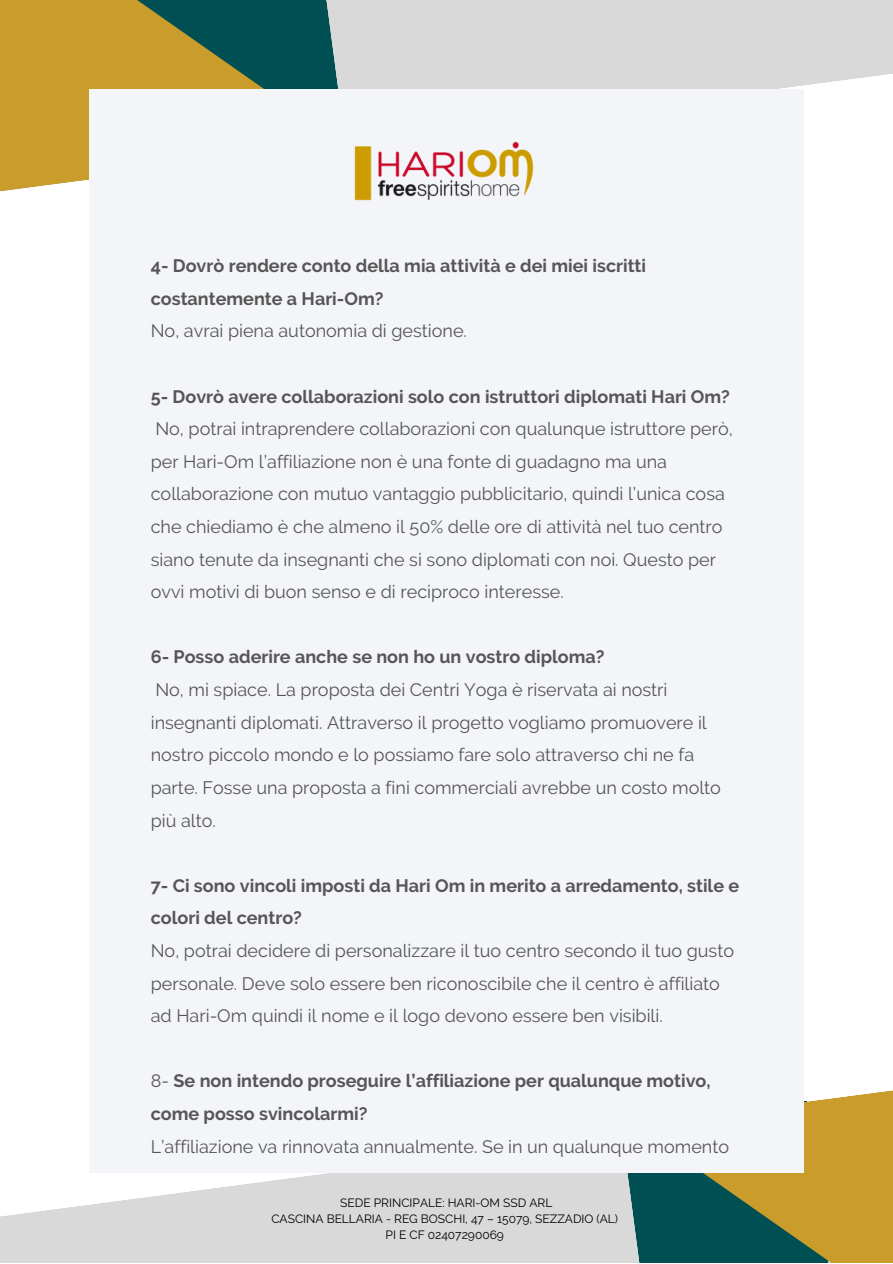
<style>
.page{position:relative;width:893px;height:1264px;background:#fff}
.page>*{position:absolute;margin:0;border:0;box-sizing:border-box;transform-origin:0 0}
.t1{font:18px/32.5px "Raleway";color:#565656}
.t2{font:700 18px/32.5px "Raleway";color:#565656}
.t3{font:12px "Raleway";color:#000}
.s1{font-weight:400}
</style>
<div class="page">
<svg style="left:0;top:1173px;width:621px;height:89px;background:#ddd"></svg>
<svg style="left:345px;top:0;width:547px;height:221px;fill:#d9d9d9"></svg>
<svg style="left:621px;top:1173px;width:12px;height:89px"></svg>
<svg style="left:633px;top:1037px;width:259px;height:225px;fill:#ca9c2c"></svg>
<svg style="left:0;top:0;width:345px;height:192px;background:#8f883e"></svg>
<div style="left:89px;top:89px;width:714px;height:1084px;background:#f3f5f9"></div>
<img style="left:354px;top:141px;width:180px;height:60px">
<p class="t2" style="left:151px;top:249px;width:497px">4- Dovrò rendere conto della mia attività e dei miei iscritti costantemente a Hari-Om?</p>
<p class="t1" style="left:151px;top:315px;width:318px">No, avrai piena autonomia di gestione.</p>
<p class="t2" style="left:151px;top:380px;width:580px">5- Dovrò avere collaborazioni solo con istruttori diplomati Hari Om?</p>
<p class="t1" style="left:151px;top:412px;width:583px">No, potrai intraprendere collaborazioni con qualunque istruttore però, per Hari-Om l’affiliazione non è una fonte di guadagno ma una collaborazione con mutuo vantaggio pubblicitario, quindi l’unica cosa che chiediamo è che almeno il 50% delle ore di attività nel tuo centro siano tenute da insegnanti che si sono diplomati con noi. Questo per ovvi motivi di buon senso e di reciproco interesse.</p>
<p class="t2" style="left:151px;top:641px;width:455px">6- Posso aderire anche se non ho un vostro diploma?</p>
<p class="t1" style="left:151px;top:673px;width:571px">No, mi spiace. La proposta dei Centri Yoga è riservata ai nostri insegnanti diplomati. Attraverso il progetto vogliamo promuovere il nostro piccolo mondo e lo possiamo fare solo attraverso chi ne fa parte. Fosse una proposta a fini commerciali avrebbe un costo molto più alto.</p>
<p class="t2" style="left:151px;top:869px;width:590px">7- Ci sono vincoli imposti da Hari Om in merito a arredamento, stile e colori del centro?</p>
<p class="t1" style="left:151px;top:934px;width:585px">No, potrai decidere di personalizzare il tuo centro secondo il tuo gusto personale. Deve solo essere ben riconoscibile che il centro è affiliato ad Hari-Om quindi il nome e il logo devono essere ben visibili.</p>
<p class="t2" style="left:151px;top:1064px;width:561px"><span class="s1">8-</span> Se non intendo proseguire l’affiliazione per qualunque motivo, come posso svincolarmi?</p>
<p class="t1" style="left:151px;top:1129px;width:580px">L’affiliazione va rinnovata annualmente. Se in un qualunque momento</p>
<p class="t3" style="left:340px;top:1195px;width:213px">SEDE PRINCIPALE: HARI-OM SSD ARL</p>
<p class="t3" style="left:271px;top:1211px;width:348px">CASCINA BELLARIA - REG BOSCHI, 47 – 15079, SEZZADIO (AL)</p>
<p class="t3" style="left:385px;top:1227px;width:120px">PI E CF 02407290069</p>
</div>
